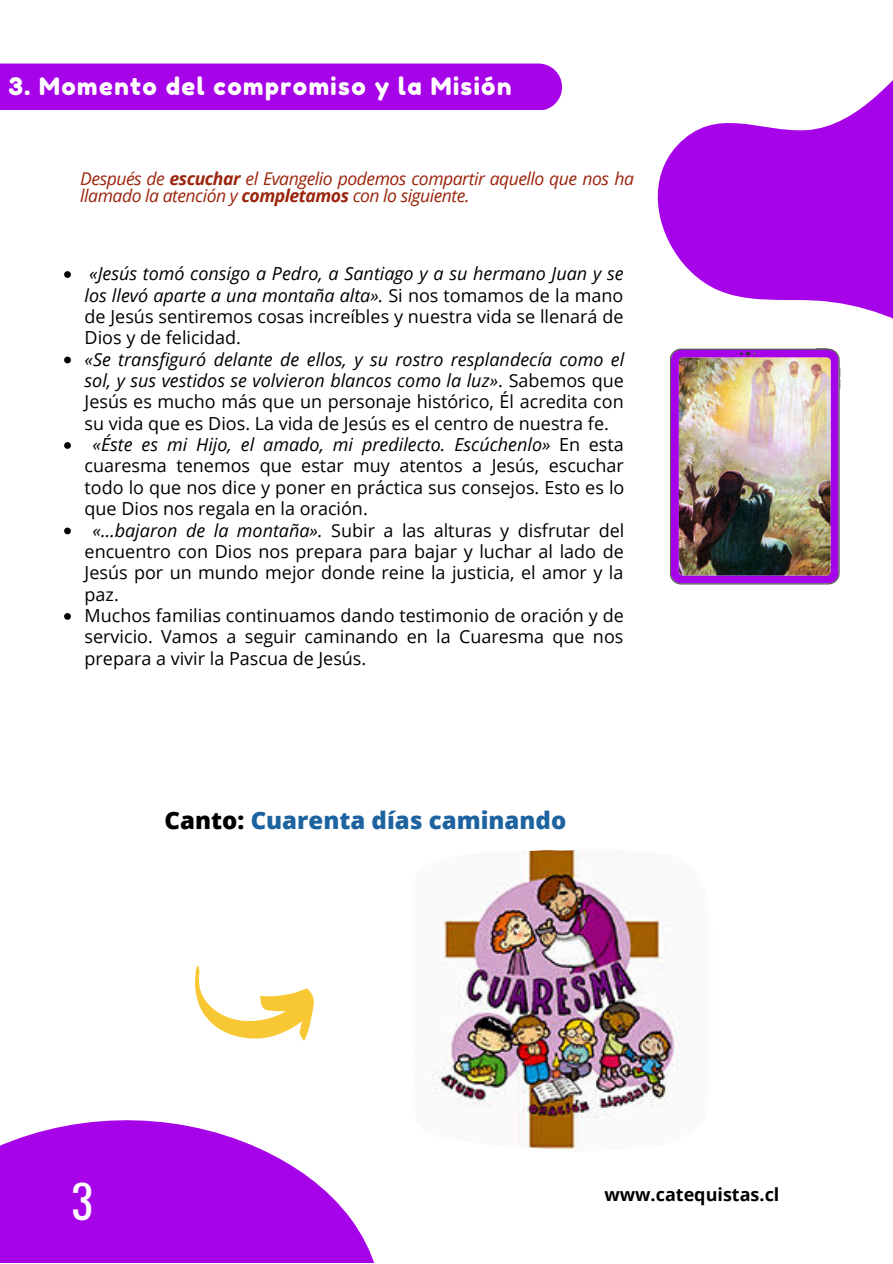
<style>
.page{position:relative;width:893px;height:1264px;background:#fff}
.page>*{position:absolute;margin:0;border:0;box-sizing:border-box;transform-origin:0 0}
.t1{font:45.3px "Oswald";color:#fff}
.t2{font:24px "Fredoka One";letter-spacing:.06em;color:#fff}
.t3{font:800 24px "Open Sans";color:#1d63a0}
.t4{font:18px/21.3px "Open Sans";color:#000;text-align:justify}
.t5{font:italic 18px "Open Sans";color:#000}
.t6{font:700 18px "Open Sans";color:#000}
.t7{font:italic 17.55px/16.8px "Open Sans";letter-spacing:-.025em;color:#9b250d}
.s1{font-weight:700}
.s2{font-style:italic}
.s3{font-style:normal}
.s4{color:#000}
</style>
<div class="page">
<svg style="left:657px;top:81px;width:235px;height:308px;fill:#a603e8"></svg>
<svg style="left:0;top:1120px;width:374px;height:142px;fill:#a603e8"></svg>
<div style="left:0;top:64px;width:562px;height:46px;background:#a603e8"></div>
<img style="left:669px;top:348px;width:171px;height:236px">
<svg style="left:195px;top:965px;width:119px;height:76px"></svg>
<img style="left:431px;top:850px;width:250px;height:301px">
<svg style="left:64px;top:271px;width:7px;height:7px"></svg>
<svg style="left:64px;top:356px;width:7px;height:7px"></svg>
<svg style="left:64px;top:442px;width:7px;height:7px"></svg>
<svg style="left:64px;top:527px;width:7px;height:7px"></svg>
<svg style="left:64px;top:613px;width:7px;height:6px"></svg>
<h2 class="t2" style="left:9px;top:72px;width:504px">3. Momento del compromiso y la Misión</h2>
<p class="t7" style="left:80px;top:169px;width:555px">Después de <span class="s1">escuchar</span> el Evangelio podemos compartir aquello que nos ha llamado la atención y <span class="s1">completamos</span> con lo siguiente.</p>
<p class="t4" style="left:85px;top:262px;width:540px"><span class="s2">«Jesús tomó consigo a Pedro, a Santiago y a su hermano Juan y se los llevó aparte a una montaña alta».</span> Si nos tomamos de la mano de Jesús sentiremos cosas increíbles y nuestra vida se llenará de Dios y de felicidad.</p>
<p class="t5" style="left:85px;top:346px;width:541px">«Se transfiguró delante de ellos, y su rostro resplandecía como el</p>
<p class="t5" style="left:85px;top:368px;width:540px">sol, y sus vestidos se volvieron blancos como la luz»<span class="s3">. Sabemos que</span></p>
<p class="t4" style="left:85px;top:391px;width:540px">Jesús es mucho más que un personaje histórico, Él acredita con</p>
<p class="t4" style="left:85px;top:412px;width:526px">su vida que es Dios. La vida de Jesús es el centro de nuestra fe.</p>
<p class="t5" style="left:93px;top:432px;width:532px">«Éste es mi Hijo, el amado, mi predilecto. Escúchenlo» <span class="s3">En esta</span></p>
<p class="t4" style="left:85px;top:455px;width:540px">cuaresma tenemos que estar muy atentos a Jesús, escuchar</p>
<p class="t4" style="left:85px;top:476px;width:541px">todo lo que nos dice y poner en práctica sus consejos. Esto es lo</p>
<p class="t4" style="left:85px;top:497px;width:285px">que Dios nos regala en la oración.</p>
<p class="t4" style="left:93px;top:519px;width:533px"><span class="s2">«…bajaron de la montaña».</span> Subir a las alturas y disfrutar del</p>
<p class="t4" style="left:85px;top:540px;width:540px">encuentro con Dios nos prepara para bajar y luchar al lado de</p>
<p class="t4" style="left:85px;top:561px;width:540px">Jesús por un mundo mejor donde reine la justicia, el amor y la</p>
<p class="t4" style="left:85px;top:583px;width:36px">paz.</p>
<p class="t4" style="left:85px;top:604px;width:541px">Muchos familias continuamos dando testimonio de oración y de</p>
<p class="t4" style="left:85px;top:625px;width:540px">servicio. Vamos a seguir caminando en la Cuaresma que nos</p>
<p class="t4" style="left:85px;top:647px;width:283px">prepara a vivir la Pascua de Jesús.</p>
<h2 class="t3" style="left:165px;top:803px;width:403px"><span class="s4">Canto:</span> Cuarenta días caminando</h2>
<h1 class="t1" style="left:71px;top:1165px;width:23px">3</h1>
<p class="t6" style="left:604px;top:1181px;width:176px">www.catequistas.cl</p>
</div>
